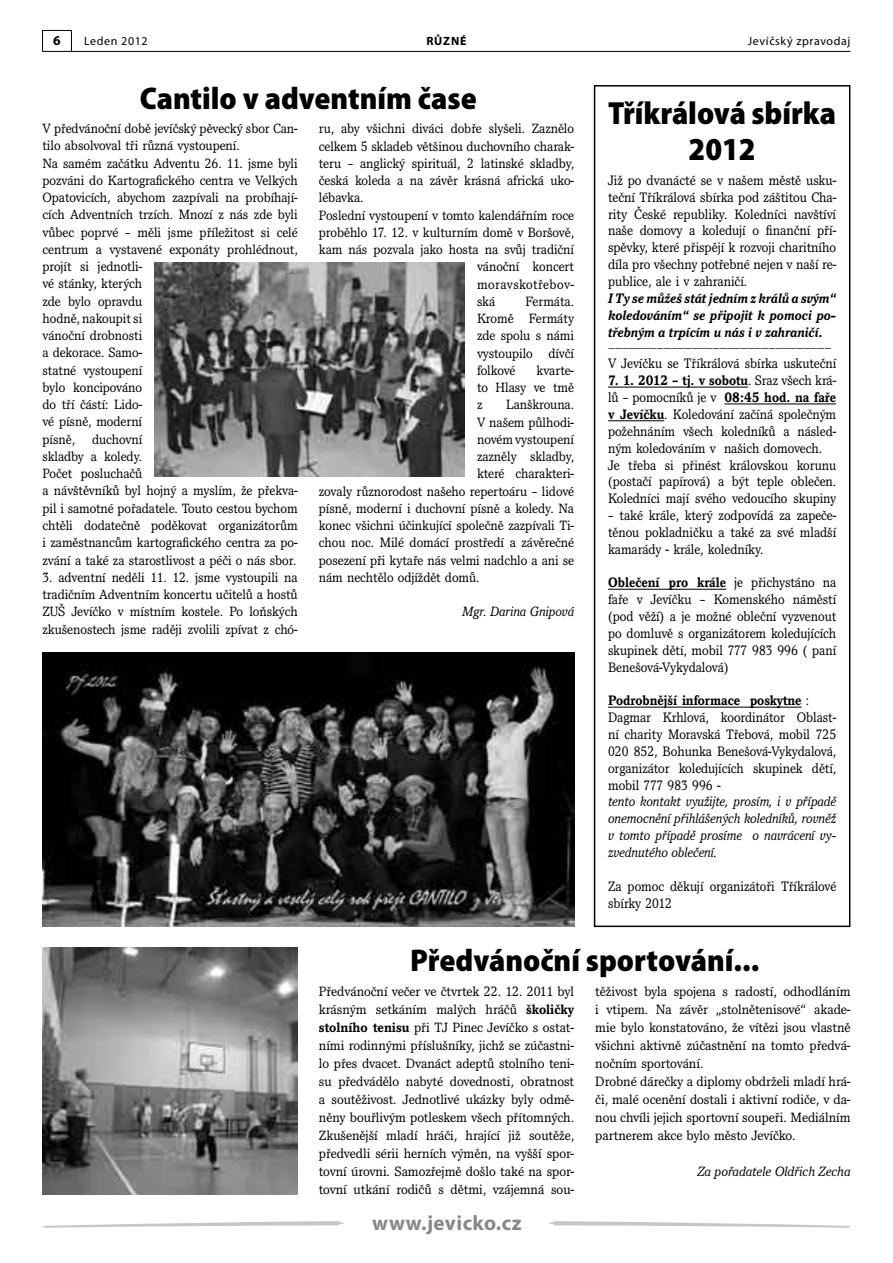
<style>
.page{position:relative;width:893px;height:1263px;background:#fff}
.page>*{position:absolute;margin:0;border:0;box-sizing:border-box;transform-origin:0 0}
.t1{font:900 semi-condensed 32.1px/36.8px "Myriad Pro";color:#000;text-align:center}
.t2{font:900 semi-condensed 31.5px "Myriad Pro";color:#000}
.t3{font:700 21px "Myriad Pro";letter-spacing:.02em;color:#87888a}
.t4{font:14.25px/16.8px "Pacella Itc TOT";color:#000;scale:.96 1}
.t5{font:14.25px/16.8px "Pacella Itc TOT";color:#000;text-align:justify}
.t6{font:italic 14.25px/16.8px "Pacella Itc TOT";color:#000;text-align:justify;scale:.96 1}
.t7{font:italic 700 14.25px/16.8px "Pacella Itc TOT";color:#000;text-align:justify}
.t8{font:13.95px/17.2px "Pacella Itc TOT";color:#000;text-align:justify}
.t9{font:italic 13.95px "Pacella Itc TOT";color:#000}
.t10{font:13.95px "Pacella Itc TOT";letter-spacing:.03em;color:#000}
.t11{font:700 13.5px "Myriad Pro";color:#000}
.t12{font:12px "Myriad Pro";letter-spacing:.05em;color:#000}
.t13{font:700 12px "Myriad Pro";letter-spacing:.07em;color:#000}
.s1{font-style:normal}
.s2{font-weight:700}
</style>
<div class="page">
<hr style="left:43px;top:51px;width:807px;height:1px;background:#000">
<div style="left:42px;top:30px;width:30px;height:22px;border:1px solid #000"></div>
<svg style="left:42px;top:1221px;width:302px;height:7px"></svg>
<svg style="left:549px;top:1221px;width:302px;height:7px"></svg>
<img style="left:43px;top:653px;width:531px;height:274px">
<img style="left:155px;top:262px;width:309px;height:215px">
<img style="left:43px;top:947px;width:255px;height:247px">
<hr style="left:608px;top:387px;width:140px;height:1px;background:#000">
<hr style="left:724px;top:403px;width:112px;height:1px;background:#000">
<hr style="left:608px;top:420px;width:56px;height:1px;background:#000">
<hr style="left:608px;top:589px;width:118px;height:1px;background:#000">
<hr style="left:608px;top:707px;width:194px;height:1px;background:#000">
<div style="left:594px;top:85px;width:256px;height:842px;border:2px solid #000"></div>
<p class="t13" style="left:426px;top:33px;width:42px">RŮZNÉ</p>
<p class="t11" style="left:53px;top:32px;width:9px">6</p>
<p class="t12" style="left:84px;top:34px;width:65px">Leden 2012</p>
<p class="t12" style="left:748px;top:34px;width:104px">Jevíčský zpravodaj</p>
<h2 class="t2" style="left:140px;top:80px;width:339px">Cantilo v adventním čase</h2>
<p class="t8" style="left:43px;top:120px;width:257px;text-align:left">V předvánoční době jevíčský pěvecký sbor Can&shy;tilo absolvoval tři různá vystoupení.<br>Na samém začátku Adventu 26. 11. jsme byli pozváni do Kartografického centra ve Velkých<br>Opatovicích, abychom zazpívali na probíhají&shy;cích Adventních trzích. Mnozí z nás zde byli vůbec poprvé – měli jsme příležitost si celé centrum a vystavené exponáty prohlédnout, projít si jednotli-<br>vé stánky, kterých<br>zde bylo opravdu<br>hodně, nakoupit si<br>vánoční drobnosti<br>a dekorace. Samo-<br>statné vystoupení<br>bylo koncipováno<br>do tří částí: Lido-<br>vé písně, moderní<br>písně, duchovní<br>skladby a koledy.<br>Počet posluchačů<br>a návštěvníků byl hojný a myslím, že překva&shy;pil i samotné pořadatele. Touto cestou bychom chtěli dodatečně poděkovat organizátorům i zaměstnancům kartografického centra za po&shy;zvání a také za starostlivost a péči o nás sbor.</p>
<p class="t8" style="left:43px;top:569px;width:257px">3. adventní neděli 11. 12. jsme vystoupili na tradičním Adventním koncertu učitelů a hostů ZUŠ Jevíčko v místním kostele. Po loňských zkušenostech jsme raději zvolili zpívat z chó-</p>
<p class="t8" style="left:319px;top:120px;width:257px">ru, aby všichni diváci dobře slyšeli. Zaznělo</p>
<p class="t8" style="left:319px;top:138px;width:257px">celkem 5 skladeb většinou duchovního charak-</p>
<p class="t8" style="left:319px;top:155px;width:257px">teru – anglický spirituál, 2 latinské skladby,</p>
<p class="t8" style="left:319px;top:172px;width:257px">česká koleda a na závěr krásná africká uko-</p>
<p class="t8" style="left:319px;top:189px;width:46px">lébavka.</p>
<p class="t8" style="left:319px;top:207px;width:257px">Poslední vystoupení v tomto kalendářním roce</p>
<p class="t8" style="left:319px;top:224px;width:257px">proběhlo 17. 12. v kulturním domě v Boršově,</p>
<p class="t8" style="left:319px;top:241px;width:257px">kam nás pozvala jako hosta na svůj tradiční</p>
<p class="t8" style="left:477px;top:258px;width:98px">vánoční koncert</p>
<p class="t10" style="left:477px;top:276px;width:98px">moravskotřebov-</p>
<p class="t8" style="left:477px;top:293px;width:20px">ská</p>
<p class="t8" style="left:477px;top:293px;width:98px;text-indent:48px">Fermáta.<br>Kromě Fermáty zde spolu s námi vystoupilo dívčí folkové</p>
<p class="t8" style="left:477px;top:362px;width:98px;text-indent:59px">kvarte&shy;to Hlasy ve tmě z</p>
<p class="t8" style="left:506px;top:397px;width:69px">Lanškrouna.</p>
<p class="t8" style="left:477px;top:414px;width:98px">V našem půlhodi-</p>
<p class="t8" style="left:477px;top:431px;width:98px">novém vystoupení</p>
<p class="t8" style="left:477px;top:448px;width:98px">zazněly skladby,</p>
<p class="t8" style="left:477px;top:466px;width:98px">které charakteri-</p>
<p class="t8" style="left:319px;top:483px;width:257px">zovaly různorodost našeho repertoáru – lidové</p>
<p class="t8" style="left:319px;top:500px;width:257px">písně, moderní i duchovní písně a koledy. Na</p>
<p class="t8" style="left:319px;top:517px;width:257px">konec všichni účinkující společně zazpívali Ti-</p>
<p class="t8" style="left:319px;top:535px;width:257px">chou noc. Milé domácí prostředí a závěrečné</p>
<p class="t8" style="left:319px;top:552px;width:257px">posezení při kytaře nás velmi nadchlo a ani se</p>
<p class="t8" style="left:319px;top:569px;width:162px">nám nechtělo odjíždět domů.</p>
<p class="t9" style="left:462px;top:603px;width:113px">Mgr. Darina Gnipová</p>
<h1 class="t1" style="left:608px;top:95px;width:230px">Tříkrálová sbírka<br>2012</h1>
<p class="t5" style="left:608px;top:172px;width:230px">Již po dvanácté se v našem městě usku&shy;teční Tříkrálová sbírka pod záštitou Cha&shy;rity České republiky. Koledníci navštíví naše domovy a koledují o finanční pří&shy;spěvky, které přispějí k rozvoji charitního díla pro všechny potřebné nejen v naší re&shy;publice, ale i v zahraničí.</p>
<p class="t7" style="left:608px;top:290px;width:230px">I Ty se můžeš stát jedním z králů a svým“ koledováním“ se připojit k pomoci po&shy;třebným a trpícím u nás i v zahraničí<span class="s1">.</span></p>
<p class="t5" style="left:608px;top:332px;width:230px;line-height:21.1px">________________________________<br>V Jevíčku se Tříkrálová sbírka uskuteční</p>
<p class="t4" style="left:608px;top:373px;width:239px"><span class="s2">7. 1. 2012 – tj. v sobotu</span>. Sraz všech krá&shy;lů – pomocníků je v <span class="s2">08:45 hod. na faře v Jevíčku</span>. Koledování začíná společným požehnáním všech koledníků a násled&shy;ným koledováním v našich domovech.<br>Je třeba si přinést královskou korunu (postačí papírová) a být teple oblečen.<br>Koledníci mají svého vedoucího skupiny</p>
<p class="t4" style="left:608px;top:507px;width:239px;text-align:justify">– také krále, který zodpovídá za zapeče&shy;těnou pokladničku a také za své mladší kamarády - krále, koledníky.</p>
<p class="t4" style="left:608px;top:575px;width:239px;text-align:justify"><span class="s2">Oblečení pro krále</span> je přichystáno na faře v Jevíčku – Komenského náměstí (pod věží) a je možné obleční vyzvenout po domluvě s organizátorem koledujících skupinek dětí, mobil 777 983 996 ( paní Benešová-Vykydalová)</p>
<p class="t4" style="left:608px;top:693px;width:239px"><span class="s2">Podrobnější informace poskytne</span> :<br>Dagmar Krhlová, koordinátor Oblast&shy;ní charity Moravská Třebová, mobil 725<br>020 852, Bohunka Benešová-Vykydalová, organizátor koledujících skupinek dětí, mobil 777 983 996 -</p>
<p class="t6" style="left:608px;top:794px;width:239px">tento kontakt využijte, prosím, i v případě onemocnění přihlášených koledníků, rovněž v tomto případě prosíme o navrácení vy&shy;zvednutého oblečení.</p>
<p class="t4" style="left:608px;top:878px;width:239px">Za pomoc děkují organizátoři Tříkrálové sbírky 2012</p>
<h2 class="t2" style="left:410px;top:943px;width:351px">Předvánoční sportování...</h2>
<p class="t8" style="left:319px;top:983px;width:257px;line-height:18px">Předvánoční večer ve čtvrtek 22. 12. 2011 byl krásným setkáním malých hráčů <span class="s2">školičky stolního tenisu</span> při TJ Pinec Jevíčko s ostat&shy;ními rodinnými příslušníky, jichž se zúčastni&shy;lo přes dvacet. Dvanáct adeptů stolního teni&shy;su předvádělo nabyté dovednosti, obratnost a soutěživost. Jednotlivé ukázky byly odmě&shy;něny bouřlivým potleskem všech přítomných.<br>Zkušenější mladí hráči, hrající již soutěže, předvedli sérii herních výměn, na vyšší spor&shy;tovní úrovni. Samozřejmě došlo také na spor&shy;tovní utkání rodičů s dětmi, vzájemná sou-</p>
<p class="t8" style="left:595px;top:983px;width:257px;line-height:18px;text-align:left">těživost byla spojena s radostí, odhodláním i vtipem. Na závěr „stolnětenisové“ akade&shy;mie bylo konstatováno, že vítězi jsou vlastně všichni aktivně zúčastnění na tomto předvá&shy;nočním sportování.<br>Drobné dárečky a diplomy obdrželi mladí hrá&shy;či, malé ocenění dostali i aktivní rodiče, v da&shy;nou chvíli jejich sportovní soupeři. Mediálním partnerem akce bylo město Jevíčko.</p>
<p class="t9" style="left:697px;top:1163px;width:155px">Za pořadatele Oldřich Zecha</p>
<h3 class="t3" style="left:372px;top:1209px;width:151px">www.jevicko.cz</h3>
</div>
